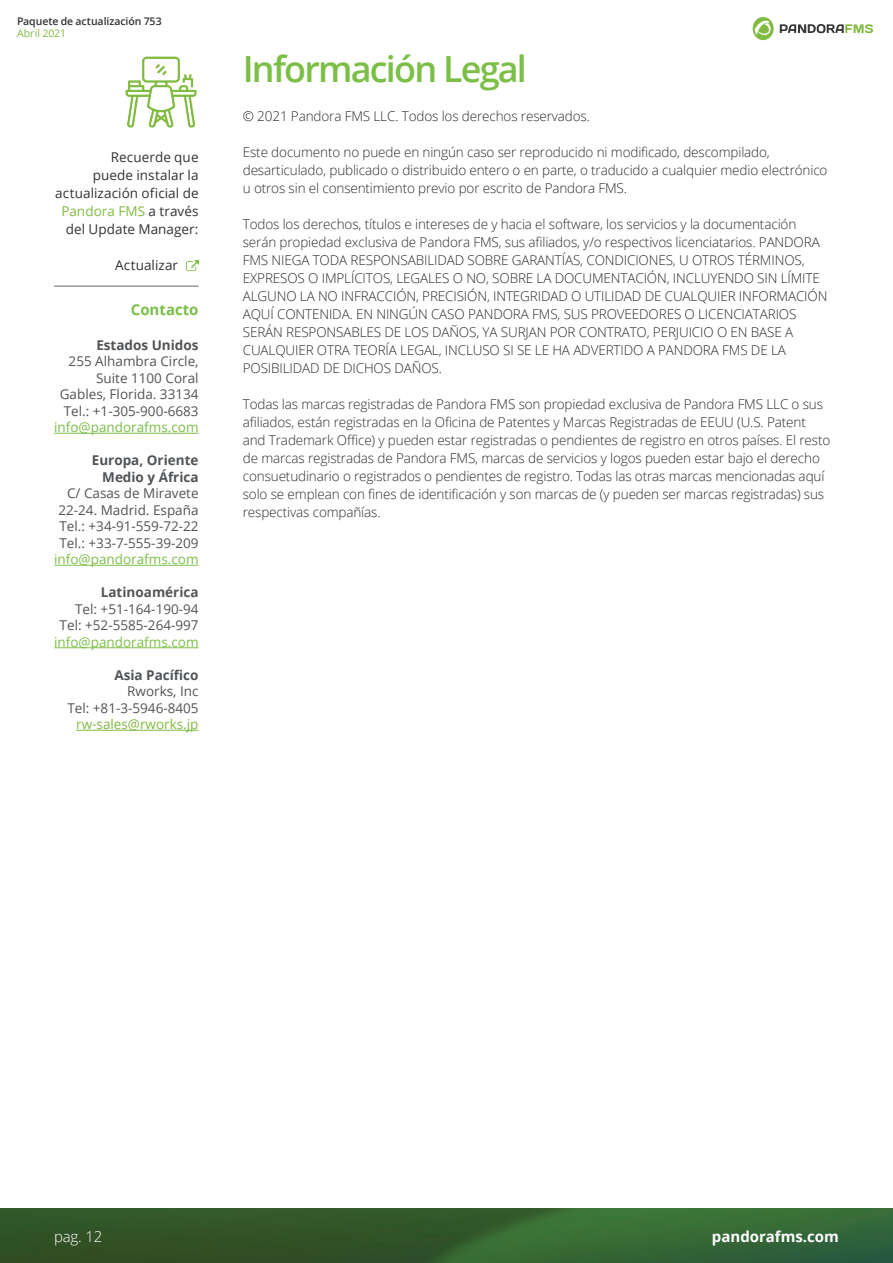
<style>
.page{position:relative;width:893px;height:1263px;background:#fff}
.page>*{position:absolute;margin:0;border:0;box-sizing:border-box;transform-origin:0 0}
.t1{font:600 36px "Open Sans";letter-spacing:-.05em;color:#7bbf47}
.t2{font:700 15px "Open Sans";color:#fff}
.t3{font:700 15px "Open Sans";color:#7bbf47}
.t4{font:300 15px "Open Sans";color:#fff}
.t5{font:300 13.5px/18px "Open Sans";letter-spacing:-.01em;color:#282c2f}
.t6{font:13.5px/16.5px "Open Sans";color:#515457;text-align:right}
.t7{font:13.5px/18px "Open Sans";letter-spacing:.005em;color:#313232;text-align:right}
.t8{font:700 13.5px/16.5px "Open Sans";color:#515457;text-align:right}
.t9{font:13.5px "Open Sans";color:#7bbf47}
.t10{font:13.5px "Open Sans";color:#80ba41}
.t11{font:600 10.5px "Open Sans";letter-spacing:-.005em;color:#313232}
.t12{font:10.5px "Open Sans";color:#81ba41}
.s1{color:#81ba41}
</style>
<div class="page">
<img style="left:0;top:1209px;width:893px;height:54px">
<svg style="left:753px;top:17px;width:21px;height:23px"></svg>
<svg style="left:780px;top:24px;width:93px;height:9px"></svg>
<img style="left:125px;top:56px;width:72px;height:72px">
<hr style="left:54px;top:433px;width:145px;height:1px;background:#7bbf47">
<hr style="left:54px;top:565px;width:145px;height:1px;background:#7bbf47">
<hr style="left:54px;top:647px;width:145px;height:1px;background:#7bbf47">
<hr style="left:76px;top:730px;width:123px;height:1px;background:#80ba41">
<hr style="left:54px;top:285px;width:145px;height:2px;background:#282c2f">
<svg style="left:187px;top:260px;width:11px;height:11px"></svg>
<p class="t11" style="left:17px;top:14px;width:146px">Paquete de actualización 753</p>
<p class="t12" style="left:17px;top:26px;width:51px">Abril 2021</p>
<p class="t7" style="left:55px;top:148px;width:145px">Recuerde que<br>puede instalar la actualización oficial de<br><span class="s1">Pandora FMS</span> a través del Update Manager:</p>
<p class="t7" style="left:115px;top:256px;width:64px">Actualizar</p>
<p class="t3" style="left:131px;top:299px;width:69px">Contacto</p>
<p class="t8" style="left:96px;top:336px;width:104px">Estados Unidos</p>
<p class="t6" style="left:60px;top:353px;width:140px">255 Alhambra Circle,<br>Suite 1100 Coral<br>Gables, Florida. 33134<br>Tel.: +1-305-900-6683</p>
<p class="t9" style="left:54px;top:418px;width:146px">info@pandorafms.com</p>
<p class="t8" style="left:92px;top:452px;width:108px">Europa, Oriente<br>Medio y África</p>
<p class="t6" style="left:58px;top:485px;width:142px;text-align:justify;text-indent:9px">C/ Casas de Miravete 22-24. Madrid. España Tel.: +34-91-559-72-22<br>Tel.: +33-7-555-39-209</p>
<p class="t9" style="left:54px;top:550px;width:146px">info@pandorafms.com</p>
<p class="t8" style="left:101px;top:584px;width:99px">Latinoamérica</p>
<p class="t6" style="left:60px;top:600px;width:140px">Tel: +51-164-190-94<br>Tel: +52-5585-264-997</p>
<p class="t9" style="left:54px;top:632px;width:146px">info@pandorafms.com</p>
<p class="t8" style="left:114px;top:666px;width:86px">Asia Pacífico</p>
<p class="t6" style="left:67px;top:683px;width:133px">Rworks, Inc<br>Tel: +81-3-5946-8405</p>
<p class="t10" style="left:76px;top:715px;width:124px">rw-sales@rworks.jp</p>
<h1 class="t1" style="left:243px;top:44px;width:286px">Información Legal</h1>
<p class="t5" style="left:243px;top:107px;width:349px">© 2021 Pandora FMS LLC. Todos los derechos reservados.</p>
<p class="t5" style="left:243px;top:143px;width:586px">Este documento no puede en ningún caso ser reproducido ni modificado, descompilado, desarticulado, publicado o distribuido entero o en parte, o traducido a cualquier medio electrónico u otros sin el consentimiento previo por escrito de Pandora FMS.</p>
<p class="t5" style="left:243px;top:215px;width:586px">Todos los derechos, títulos e intereses de y hacia el software, los servicios y la documentación serán propiedad exclusiva de Pandora FMS, sus afiliados, y/o respectivos licenciatarios. PANDORA FMS NIEGA TODA RESPONSABILIDAD SOBRE GARANTÍAS, CONDICIONES, U OTROS TÉRMINOS, EXPRESOS O IMPLÍCITOS, LEGALES O NO, SOBRE LA DOCUMENTACIÓN, INCLUYENDO SIN LÍMITE ALGUNO LA NO INFRACCIÓN, PRECISIÓN, INTEGRIDAD O UTILIDAD DE CUALQUIER INFORMACIÓN AQUÍ CONTENIDA. EN NINGÚN CASO PANDORA FMS, SUS PROVEEDORES O LICENCIATARIOS SERÁN RESPONSABLES DE LOS DAÑOS, YA SURJAN POR CONTRATO, PERJUICIO O EN BASE A CUALQUIER OTRA TEORÍA LEGAL, INCLUSO SI SE LE HA ADVERTIDO A PANDORA FMS DE LA POSIBILIDAD DE DICHOS DAÑOS.</p>
<p class="t5" style="left:243px;top:395px;width:589px">Todas las marcas registradas de Pandora FMS son propiedad exclusiva de Pandora FMS LLC o sus afiliados, están registradas en la Oficina de Patentes y Marcas Registradas de EEUU (U.S. Patent and Trademark Office) y pueden estar registradas o pendientes de registro en otros países. El resto de marcas registradas de Pandora FMS, marcas de servicios y logos pueden estar bajo el derecho consuetudinario o registrados o pendientes de registro. Todas las otras marcas mencionadas aquí solo se emplean con fines de identificación y son marcas de (y pueden ser marcas registradas) sus respectivas compañías.</p>
<p class="t4" style="left:54px;top:1226px;width:50px">pag. 12</p>
<p class="t2" style="left:712px;top:1226px;width:129px">pandorafms.com</p>
</div>
